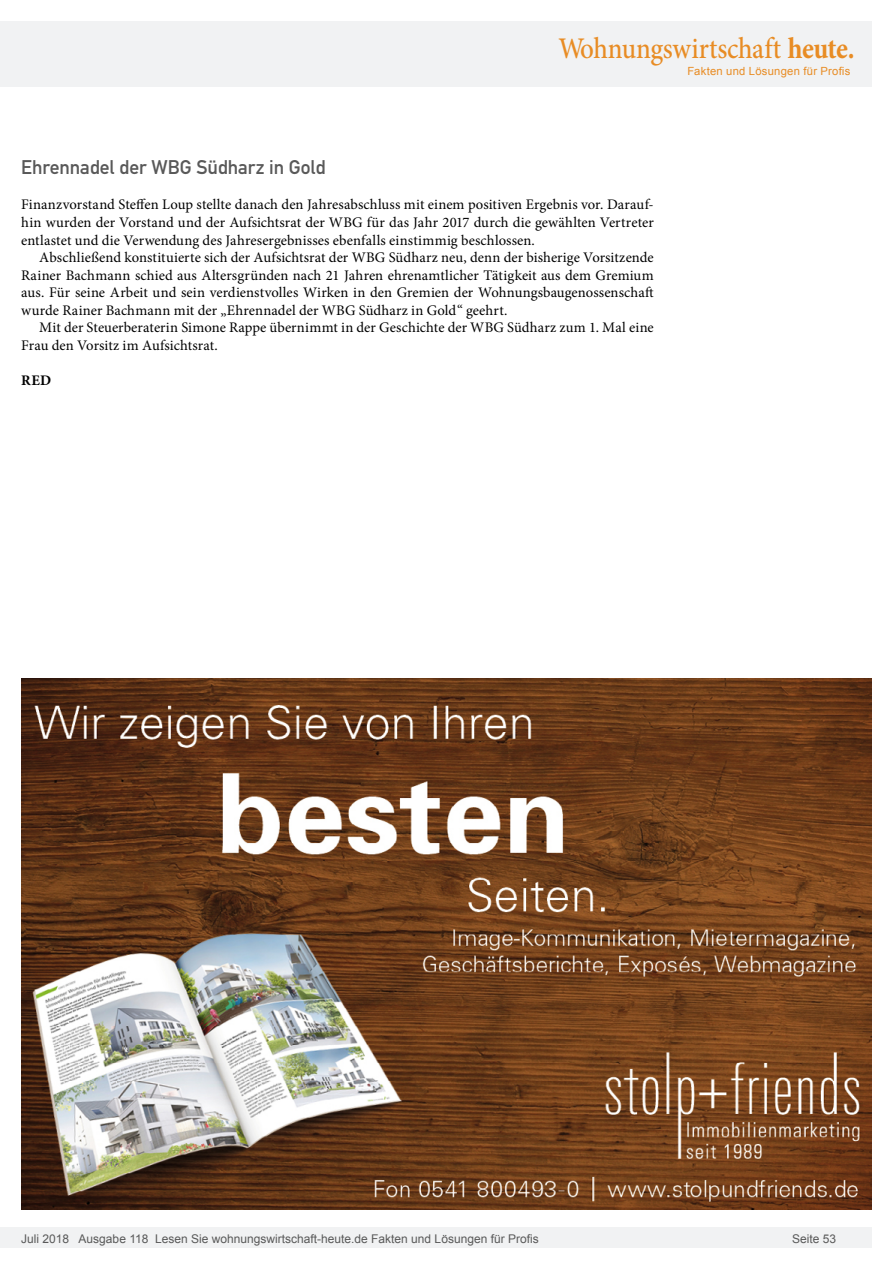
<style>
.page{position:relative;width:893px;height:1263px;background:#fff}
.page>*{position:absolute;margin:0;border:0;box-sizing:border-box;transform-origin:0 0}
.t1{font:500 30px "Minion Pro";letter-spacing:-.01em;color:#e88c24;scale:.9 1}
.Überschrift_Grau{font:19.5px "DIN Mittelschrift";letter-spacing:-.005em;color:#595959}
.Fliesstext{font:14.7px/17.5px "Minion Pro";letter-spacing:.005em;color:#000;text-align:justify}
.Fließtext_erste_Zeil{font:14.7px/17.5px "Minion Pro";letter-spacing:.01em;color:#000;text-align:justify}
.AUTOR{font:700 14.7px "Minion Pro";color:#000}
.t2{font:12px "Arial";color:#595959}
.t3{font:11.25px "Arial";letter-spacing:.025em;color:#e88c24}
.s1{font-weight:700}
</style>
<div class="page">
<div style="left:0;top:1227px;width:872px;height:20px;background:#f1f2f3"></div>
<div style="left:0;top:21px;width:872px;height:66px;background:#f1f2f3"></div>
<img style="left:21px;top:678px;width:851px;height:532px">
<h1 class="t1" style="left:558px;top:28px;width:331px">Wohnungswirtschaft <span class="s1">heute.</span></h1>
<p class="t3" style="left:687px;top:63px;width:165px">Fakten und Lösungen für Profis</p>
<p class="Überschrift_Grau" style="left:21px;top:156px;width:306px">Ehrennadel der WBG Südharz in Gold</p>
<p class="Fließtext_erste_Zeil" style="left:21px;top:196px;width:634px">Finanzvorstand Steffen Loup stellte danach den Jahresabschluss mit einem positiven Ergebnis vor. Darauf&shy;hin wurden der Vorstand und der Aufsichtsrat der WBG für das Jahr 2017 durch die gewählten Vertreter entlastet und die Verwendung des Jahresergebnisses ebenfalls einstimmig beschlossen.</p>
<p class="Fliesstext" style="left:21px;top:249px;width:634px;text-indent:18px">Abschließend konstituierte sich der Aufsichtsrat der WBG Südharz neu, denn der bisherige Vorsitzende Rainer Bachmann schied aus Altersgründen nach 21 Jahren ehrenamtlicher Tätigkeit aus dem Gremium aus. Für seine Arbeit und sein verdienstvolles Wirken in den Gremien der Wohnungsbaugenossenschaft wurde Rainer Bachmann mit der „Ehrennadel der WBG Südharz in Gold“ geehrt.</p>
<p class="Fliesstext" style="left:21px;top:319px;width:634px;text-indent:18px">Mit der Steuerberaterin Simone Rappe übernimmt in der Geschichte der WBG Südharz zum 1. Mal eine<br>Frau den Vorsitz im Aufsichtsrat.</p>
<p class="AUTOR" style="left:21px;top:370px;width:32px">RED</p>
<p class="t2" style="left:21px;top:1230px;width:519px">Juli 2018 Ausgabe 118 Lesen Sie wohnungswirtschaft-heute.de Fakten und Lösungen für Profis</p>
<p class="t2" style="left:792px;top:1231px;width:46px">Seite 53</p>
</div>
